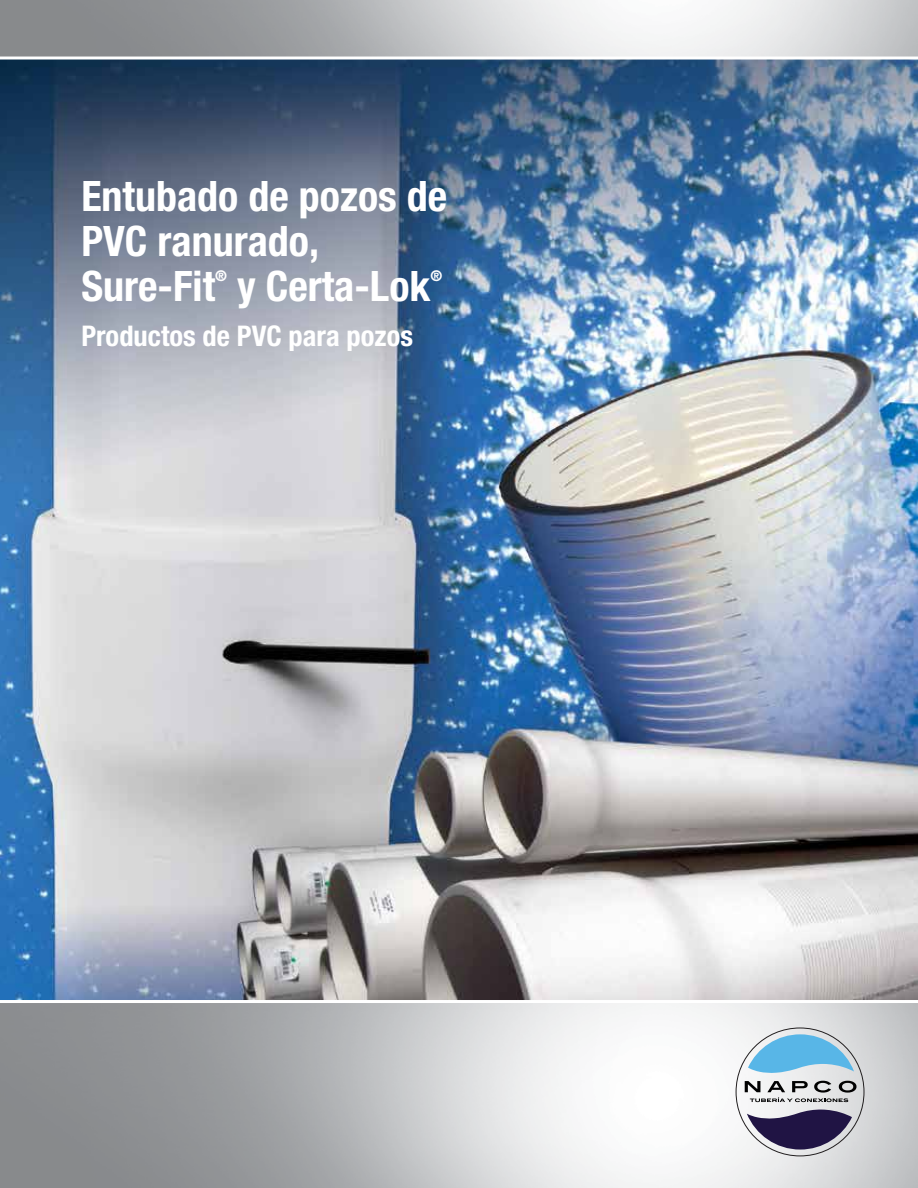
<style>
.page{position:relative;width:918px;height:1188px;background:#fff}
.page>*{position:absolute;margin:0;border:0;box-sizing:border-box;transform-origin:0 0}
.t1{font:700 condensed 42px/45px "Helvetica Neue LT Std";color:#fff}
.t2{font:700 condensed 28.5px "Helvetica Neue LT Std";color:#fff}
.t3{font:700 condensed 14.85px "Helvetica Neue LT Std";color:#fff}
</style>
<div class="page">
<img style="left:0;top:60px;width:918px;height:940px">
<img style="left:0;top:1003px;width:918px;height:185px">
<svg style="left:748px;top:1034px;width:106px;height:39px;background:#8ac5e4"></svg>
<svg style="left:747px;top:1109px;width:105px;height:41px"></svg>
<svg style="left:745px;top:1081px;width:112px;height:21px"></svg>
<p class="t1" style="left:81px;top:173px;width:367px">Entubado de pozos de<br>PVC ranurado,<br>Sure-Fit</p>
<p class="t3" style="left:215px;top:266px;width:13px">®</p>
<p class="t1" style="left:237px;top:263px;width:195px">y Certa-Lok</p>
<p class="t3" style="left:431px;top:266px;width:13px">®</p>
<p class="t2" style="left:81px;top:319px;width:333px">Productos de PVC para pozos</p>
</div>
